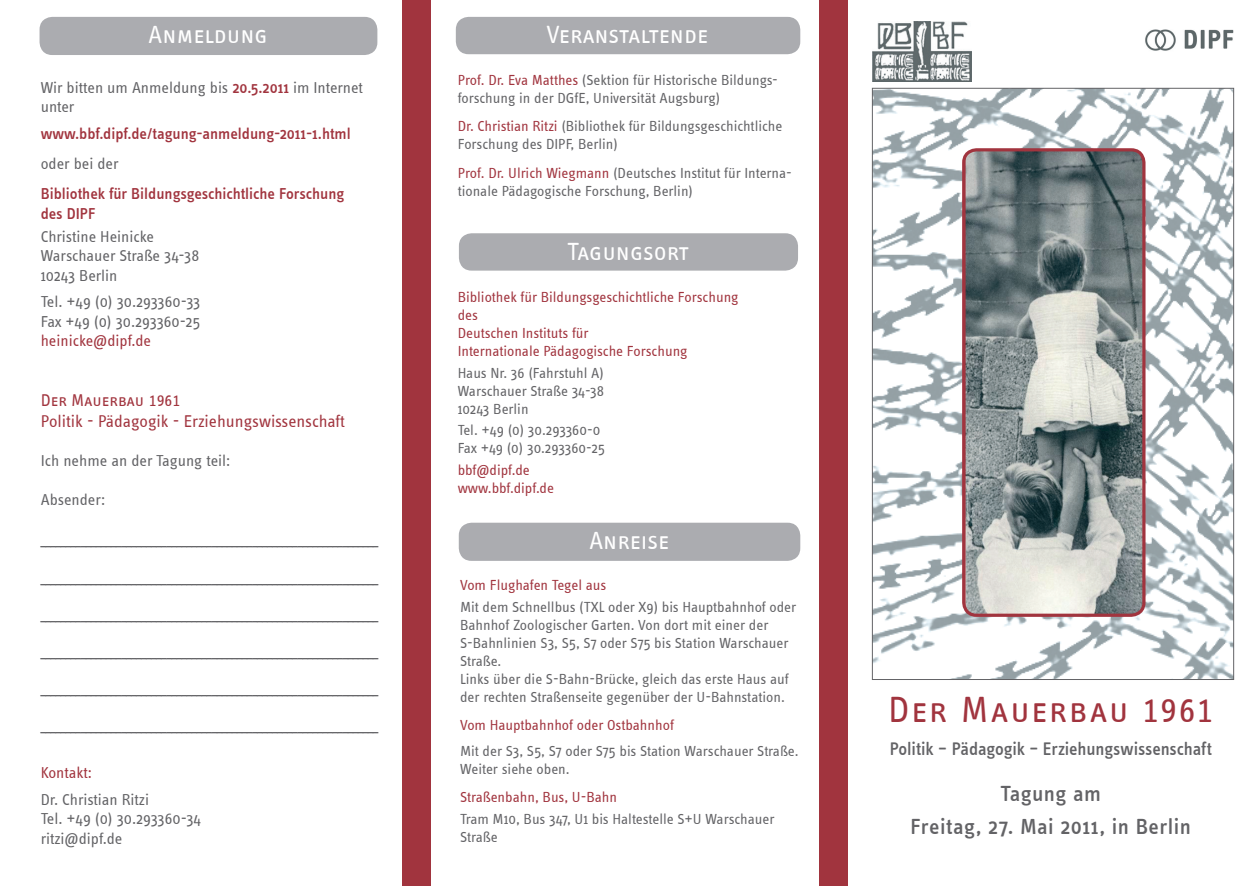
<style>
.page{position:relative;width:1251px;height:886px;background:#fff}
.page>*{position:absolute;margin:0;border:0;box-sizing:border-box;transform-origin:0 0}
.Überschrift_2{font:37.5px "Info Text Regular Tf Caps";letter-spacing:.035em;color:#a1343e}
.t1{font:25.62px "Info Text Regular Caps";letter-spacing:-.02em;color:#fff}
.t2{font:25.5px "Info Text Regular Caps";letter-spacing:-.005em;color:#fff}
.t3{font:500 22.5px "Info Text";letter-spacing:.015em;color:#636366}
.t4{font:500 18.75px "Info Text";letter-spacing:-.01em;color:#636366}
.t5{font:17.5px "Info Text";color:#a1343e}
.t6{font:17.5px "Info Text Regular Tf Caps";color:#a1343e}
.t7{font:16.25px/19.5px "Info Text";color:#636366}
.t8{font:500 16.25px "Info Text";color:#a1343e}
.t9{font:16.25px "Info Text";color:#a1343e}
.t10{font:15px/18px "Info Text";color:#636366}
.t11{font:15px "Info Text";color:#a1343e}
.s1{font-weight:500;color:#a1343e}
.s2{color:#a1343e}
</style>
<div class="page">
<img style="left:872px;top:22px;width:100px;height:60px">
<img style="left:1145px;top:29px;width:88px;height:22px">
<img style="left:874px;top:90px;width:358px;height:588px">
<div style="left:819px;top:0;width:29px;height:886px;background:#a1343e"></div>
<div style="left:402px;top:0;width:29px;height:886px;background:#a1343e"></div>
<div style="left:459px;top:233px;width:339px;height:38px;background:#abacb0;border-radius:13px"></div>
<div style="left:459px;top:523px;width:341px;height:38px;background:#abacb0;border-radius:13px"></div>
<div style="left:40px;top:17px;width:337px;height:38px;background:#abacb0;border-radius:13px"></div>
<div style="left:456px;top:17px;width:344px;height:37px;background:#abacb0;border-radius:13px"></div>
<img style="left:965px;top:150px;width:179px;height:465px">
<div style="left:962px;top:148px;width:183px;height:469px;border:3px solid #a1343e;border-radius:13px"></div>
<p class="t2" style="left:148px;top:21px;width:121px">Anmeldung</p>
<p class="t7" style="left:41px;top:78px;width:324px">Wir bitten um Anmeldung bis <span class="s1">20.5.2011</span> im Internet unter</p>
<p class="t8" style="left:41px;top:124px;width:311px">www.bbf.dipf.de/tagung-anmeldung-2011-1.html</p>
<p class="t7" style="left:41px;top:154px;width:80px">oder bei der</p>
<p class="t8" style="left:41px;top:185px;width:305px">Bibliothek für Bildungsgeschichtliche Forschung</p>
<p class="t8" style="left:41px;top:204px;width:56px">des DIPF</p>
<p class="t7" style="left:41px;top:227px;width:115px">Christine Heinicke</p>
<p class="t7" style="left:41px;top:246px;width:160px">Warschauer Straße 34-38</p>
<p class="t7" style="left:41px;top:266px;width:78px">10243 Berlin</p>
<p class="t7" style="left:41px;top:292px;width:161px">Tel. +49 (0) 30.293360-33</p>
<p class="t7" style="left:41px;top:312px;width:161px">Fax +49 (0) 30.293360-25</p>
<p class="t9" style="left:41px;top:332px;width:112px">heinicke@dipf.de</p>
<p class="t6" style="left:41px;top:391px;width:141px">Der Mauerbau 1961</p>
<p class="t5" style="left:41px;top:412px;width:306px">Politik - Pädagogik - Erziehungswissenschaft</p>
<p class="t7" style="left:41px;top:451px;width:191px">Ich nehme an der Tagung teil:</p>
<p class="t7" style="left:41px;top:490px;width:66px">Absender:</p>
<p class="t7" style="left:41px;top:529px;width:339px">___________________________________________________________________</p>
<p class="t7" style="left:41px;top:566px;width:339px">___________________________________________________________________</p>
<p class="t7" style="left:41px;top:604px;width:339px">___________________________________________________________________</p>
<p class="t7" style="left:41px;top:641px;width:339px">___________________________________________________________________</p>
<p class="t7" style="left:41px;top:678px;width:339px">___________________________________________________________________</p>
<p class="t7" style="left:41px;top:715px;width:339px">___________________________________________________________________</p>
<p class="t9" style="left:41px;top:764px;width:53px">Kontakt:</p>
<p class="t7" style="left:41px;top:789px;width:110px">Dr. Christian Ritzi</p>
<p class="t7" style="left:41px;top:809px;width:162px">Tel. +49 (0) 30.293360-34</p>
<p class="t7" style="left:41px;top:828px;width:83px">ritzi@dipf.de</p>
<p class="t1" style="left:546px;top:21px;width:163px">Veranstaltende</p>
<p class="t10" style="left:458px;top:71px;width:322px"><span class="s2">Prof. Dr. Eva Matthes</span> (Sektion für Historische Bildungs&shy;forschung in der DGfE, Universität Augsburg)</p>
<p class="t10" style="left:458px;top:117px;width:326px"><span class="s2">Dr. Christian Ritzi</span> (Bibliothek für Bildungsgeschichtliche<br>Forschung des DIPF, Berlin)</p>
<p class="t10" style="left:458px;top:164px;width:336px"><span class="s2">Prof. Dr. Ulrich Wiegmann</span> (Deutsches Institut für Interna&shy;tionale Pädagogische Forschung, Berlin)</p>
<p class="t2" style="left:567px;top:238px;width:123px">Tagungsort</p>
<p class="t11" style="left:458px;top:289px;width:283px">Bibliothek für Bildungsgeschichtliche Forschung</p>
<p class="t11" style="left:458px;top:307px;width:22px">des</p>
<p class="t11" style="left:458px;top:325px;width:132px">Deutschen Instituts für</p>
<p class="t11" style="left:458px;top:343px;width:232px">Internationale Pädagogische Forschung</p>
<p class="t10" style="left:458px;top:364px;width:148px">Haus Nr. 36 (Fahrstuhl A)</p>
<p class="t10" style="left:458px;top:382px;width:148px">Warschauer Straße 34-38</p>
<p class="t10" style="left:458px;top:400px;width:72px">10243 Berlin</p>
<p class="t10" style="left:458px;top:421px;width:144px">Tel. +49 (0) 30.293360-0</p>
<p class="t10" style="left:458px;top:439px;width:149px">Fax +49 (0) 30.293360-25</p>
<p class="t11" style="left:458px;top:462px;width:74px">bbf@dipf.de</p>
<p class="t11" style="left:458px;top:480px;width:98px">www.bbf.dipf.de</p>
<p class="t2" style="left:589px;top:527px;width:82px">Anreise</p>
<p class="t11" style="left:460px;top:577px;width:148px">Vom Flughafen Tegel aus</p>
<p class="t10" style="left:460px;top:598px;width:338px">Mit dem Schnellbus (TXL oder X9) bis Hauptbahnhof oder Bahnhof Zoologischer Garten. Von dort mit einer der S-Bahnlinien S3, S5, S7 oder S75 bis Station Warschauer Straße.</p>
<p class="t10" style="left:460px;top:670px;width:330px">Links über die S-Bahn-Brücke, gleich das erste Haus auf der rechten Straßenseite gegenüber der U-Bahnstation.</p>
<p class="t11" style="left:460px;top:717px;width:215px">Vom Hauptbahnhof oder Ostbahnhof</p>
<p class="t10" style="left:460px;top:741px;width:340px">Mit der S3, S5, S7 oder S75 bis Station Warschauer Straße.<br>Weiter siehe oben.</p>
<p class="t11" style="left:460px;top:789px;width:158px">Straßenbahn, Bus, U-Bahn</p>
<p class="t10" style="left:460px;top:810px;width:316px">Tram M10, Bus 347, U1 bis Haltestelle S+U Warschauer<br>Straße</p>
<p class="Überschrift_2" style="left:888px;top:689px;width:327px">Der Mauerbau 1961</p>
<p class="t4" style="left:890px;top:738px;width:324px">Politik – Pädagogik – Erziehungswissenschaft</p>
<p class="t3" style="left:1000px;top:781px;width:102px">Tagung am</p>
<p class="t3" style="left:910px;top:813px;width:282px">Freitag, 27. Mai 2011, in Berlin</p>
</div>
